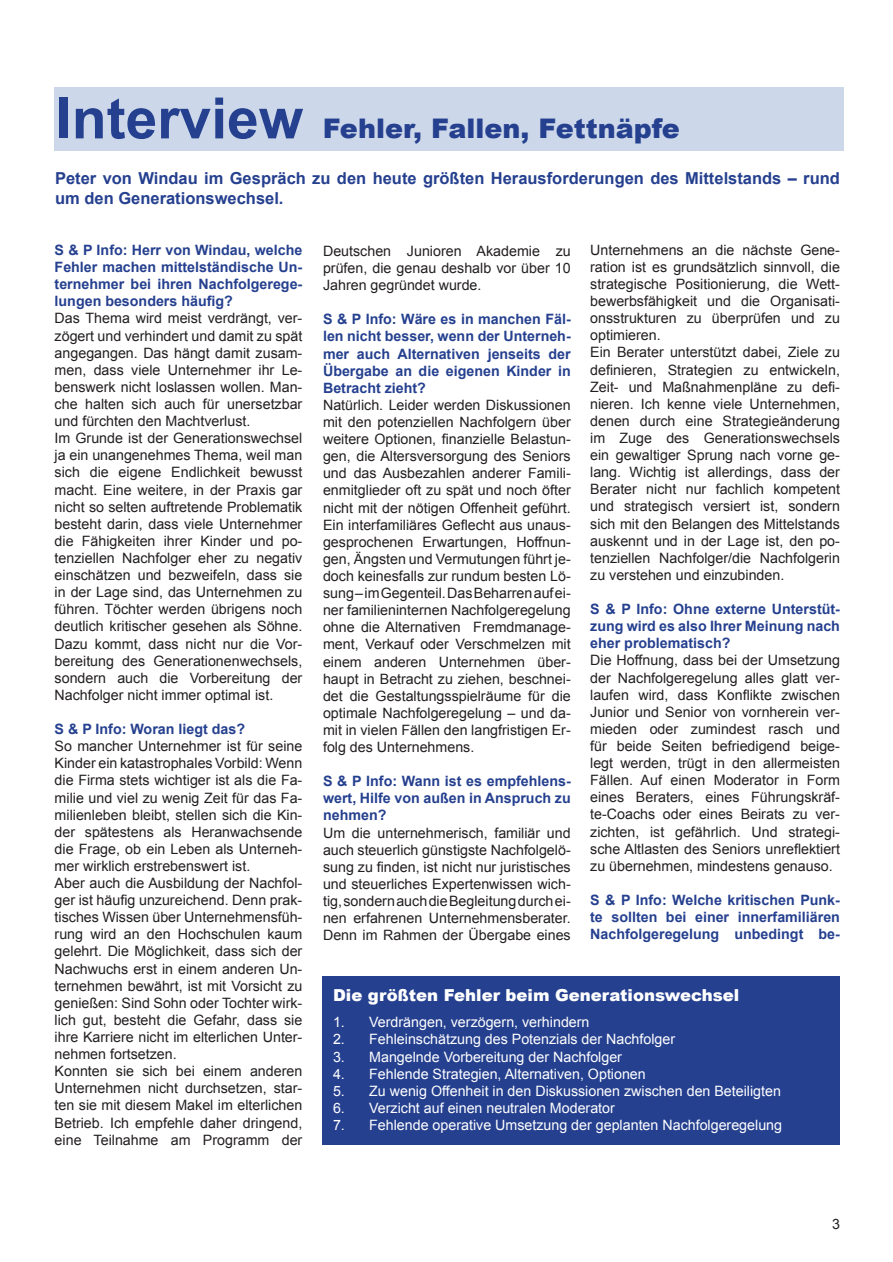
<style>
.page{position:relative;width:893px;height:1262px;background:#fff}
.page>*{position:absolute;margin:0;border:0;box-sizing:border-box;transform-origin:0 0}
.t1{font:900 27px "Arial";color:#25408f}
.t2{font:700 16.5px/19.8px "Arial";color:#25408f}
.t3{font:900 16.5px "Arial";color:#fff}
.t4{font:14.25px/17.1px "Arial";color:#231f20;text-align:justify}
.t5{font:700 14.25px/17.1px "Arial";color:#25408f;text-align:justify}
.t6{font:14.25px "Arial";color:#fff}
.s1{font-weight:700;font-size:57px}
</style>
<div class="page">
<div style="left:322px;top:976px;width:518px;height:169px;background:#25408f"></div>
<div style="left:55px;top:87px;width:788px;height:64px;background:#ccd8e9"></div>
<h1 class="t1" style="left:56px;top:113px;width:625px"><span class="s1">Interview</span> Fehler, Fallen, Fettnäpfe</h1>
<p class="t2" style="left:55px;top:168px;width:786px">Peter von Windau im Gespräch zu den heute größten Herausforderungen des Mittelstands – rund um den Generationswechsel.</p>
<p class="t5" style="left:55px;top:241px;width:249px">S &amp; P Info: Herr von Windau, welche Fehler machen mittelständische Un&shy;ternehmer bei ihren Nachfolgerege&shy;lungen besonders häufig?</p>
<p class="t4" style="left:55px;top:310px;width:249px;text-align:left">Das Thema wird meist verdrängt, ver&shy;zögert und verhindert und damit zu spät angegangen. Das hängt damit zusam&shy;men, dass viele Unternehmer ihr Le&shy;benswerk nicht loslassen wollen. Man&shy;che halten sich auch für unersetzbar und fürchten den Machtverlust.<br>Im Grunde ist der Generationswechsel ja ein unangenehmes Thema, weil man sich die eigene Endlichkeit bewusst macht. Eine weitere, in der Praxis gar nicht so selten auftretende Problematik besteht darin, dass viele Unternehmer die Fähigkeiten ihrer Kinder und po&shy;tenziellen Nachfolger eher zu negativ einschätzen und bezweifeln, dass sie in der Lage sind, das Unternehmen zu führen. Töchter werden übrigens noch deutlich kritischer gesehen als Söhne.<br>Dazu kommt, dass nicht nur die Vor&shy;bereitung des Generationenwechsels, sondern auch die Vorbereitung der Nachfolger nicht immer optimal ist.</p>
<p class="t5" style="left:55px;top:720px;width:192px">S &amp; P Info: Woran liegt das?</p>
<p class="t4" style="left:55px;top:737px;width:249px;text-align:left">So mancher Unternehmer ist für seine Kinder ein katastrophales Vorbild: Wenn die Firma stets wichtiger ist als die Fa&shy;milie und viel zu wenig Zeit für das Fa&shy;milienleben bleibt, stellen sich die Kin&shy;der spätestens als Heranwachsende die Frage, ob ein Leben als Unterneh&shy;mer wirklich erstrebenswert ist.<br>Aber auch die Ausbildung der Nachfol&shy;ger ist häufig unzureichend. Denn prak&shy;tisches Wissen über Unternehmensfüh&shy;rung wird an den Hochschulen kaum gelehrt. Die Möglichkeit, dass sich der Nachwuchs erst in einem anderen Un&shy;ternehmen bewährt, ist mit Vorsicht zu genießen: Sind Sohn oder Tochter wirk&shy;lich gut, besteht die Gefahr, dass sie ihre Karriere nicht im elterlichen Unter&shy;nehmen fortsetzen.<br>Konnten sie sich bei einem anderen Unternehmen nicht durchsetzen, star&shy;ten sie mit diesem Makel im elterlichen Betrieb. Ich empfehle daher dringend, eine Teilnahme am Programm der</p>
<p class="t4" style="left:323px;top:242px;width:249px">Deutschen Junioren Akademie zu prüfen, die genau deshalb vor über 10<br>Jahren gegründet wurde.</p>
<p class="t5" style="left:323px;top:311px;width:249px">S &amp; P Info: Wäre es in manchen Fäl&shy;len nicht besser, wenn der Unterneh&shy;mer auch Alternativen jenseits der Übergabe an die eigenen Kinder in Betracht zieht?</p>
<p class="t4" style="left:323px;top:396px;width:249px">Natürlich. Leider werden Diskussionen mit den potenziellen Nachfolgern über weitere Optionen, finanzielle Belastun&shy;gen, die Altersversorgung des Seniors und das Ausbezahlen anderer Famili&shy;enmitglieder oft zu spät und noch öfter nicht mit der nötigen Offenheit geführt.<br>Ein interfamiliäres Geflecht aus unaus&shy;gesprochenen Erwartungen, Hoffnun&shy;gen, Ängsten und Vermutungen führt je&shy;doch keinesfalls zur rundum besten Lö&shy;sung – im Gegenteil. Das Beharren auf ei&shy;ner familieninternen Nachfolgeregelung ohne die Alternativen Fremdmanage&shy;ment, Verkauf oder Verschmelzen mit einem anderen Unternehmen über&shy;haupt in Betracht zu ziehen, beschnei&shy;det die Gestaltungsspielräume für die optimale Nachfolgeregelung – und da&shy;mit in vielen Fällen den langfristigen Er&shy;folg des Unternehmens.</p>
<p class="t5" style="left:323px;top:772px;width:249px">S &amp; P Info: Wann ist es empfehlens&shy;wert, Hilfe von außen in Anspruch zu nehmen?</p>
<p class="t4" style="left:323px;top:824px;width:249px">Um die unternehmerisch, familiär und auch steuerlich günstigste Nachfolgelö&shy;sung zu finden, ist nicht nur juristisches und steuerliches Expertenwissen wich&shy;tig, sondern auch die Begleitung durch ei&shy;nen erfahrenen Unternehmensberater.<br>Denn im Rahmen der Übergabe eines</p>
<p class="t4" style="left:590px;top:241px;width:251px;text-align:left">Unternehmens an die nächste Gene&shy;ration ist es grundsätzlich sinnvoll, die strategische Positionierung, die Wett&shy;bewerbsfähigkeit und die Organisati&shy;onsstrukturen zu überprüfen und zu optimieren.<br>Ein Berater unterstützt dabei, Ziele zu definieren, Strategien zu entwickeln, Zeit- und Maßnahmenpläne zu defi&shy;nieren. Ich kenne viele Unternehmen, denen durch eine Strategieänderung im Zuge des Generationswechsels ein gewaltiger Sprung nach vorne ge&shy;lang. Wichtig ist allerdings, dass der Berater nicht nur fachlich kompetent und strategisch versiert ist, sondern sich mit den Belangen des Mittelstands auskennt und in der Lage ist, den po&shy;tenziellen Nachfolger/die Nachfolgerin zu verstehen und einzubinden.</p>
<p class="t5" style="left:590px;top:600px;width:251px">S &amp; P Info: Ohne externe Unterstüt&shy;zung wird es also Ihrer Meinung nach eher problematisch?</p>
<p class="t4" style="left:590px;top:652px;width:251px">Die Hoffnung, dass bei der Umsetzung der Nachfolgeregelung alles glatt ver&shy;laufen wird, dass Konflikte zwischen Junior und Senior von vornherein ver&shy;mieden oder zumindest rasch und für beide Seiten befriedigend beige&shy;legt werden, trügt in den allermeisten Fällen. Auf einen Moderator in Form eines Beraters, eines Führungskräf&shy;te-Coachs oder eines Beirats zu ver&shy;zichten, ist gefährlich. Und strategi&shy;sche Altlasten des Seniors unreflektiert zu übernehmen, mindestens genauso.</p>
<p class="t5" style="left:590px;top:891px;width:251px">S &amp; P Info: Welche kritischen Punk&shy;te sollten bei einer innerfamiliären Nachfolgeregelung unbedingt be-</p>
<p class="t3" style="left:333px;top:986px;width:408px">Die größten Fehler beim Generationswechsel</p>
<p class="t6" style="left:333px;top:1014px;width:258px">1. Verdrängen, verzögern, verhindern</p>
<p class="t6" style="left:333px;top:1031px;width:343px">2. Fehleinschätzung des Potenzials der Nachfolger</p>
<p class="t6" style="left:333px;top:1048px;width:290px">3. Mangelnde Vorbereitung der Nachfolger</p>
<p class="t6" style="left:333px;top:1065px;width:314px">4. Fehlende Strategien, Alternativen, Optionen</p>
<p class="t6" style="left:333px;top:1082px;width:449px">5. Zu wenig Offenheit in den Diskussionen zwischen den Beteiligten</p>
<p class="t6" style="left:333px;top:1099px;width:283px">6. Verzicht auf einen neutralen Moderator</p>
<p class="t6" style="left:333px;top:1116px;width:450px">7. Fehlende operative Umsetzung der geplanten Nachfolgeregelung</p>
<p class="t4" style="left:832px;top:1215px;width:9px">3</p>
</div>
